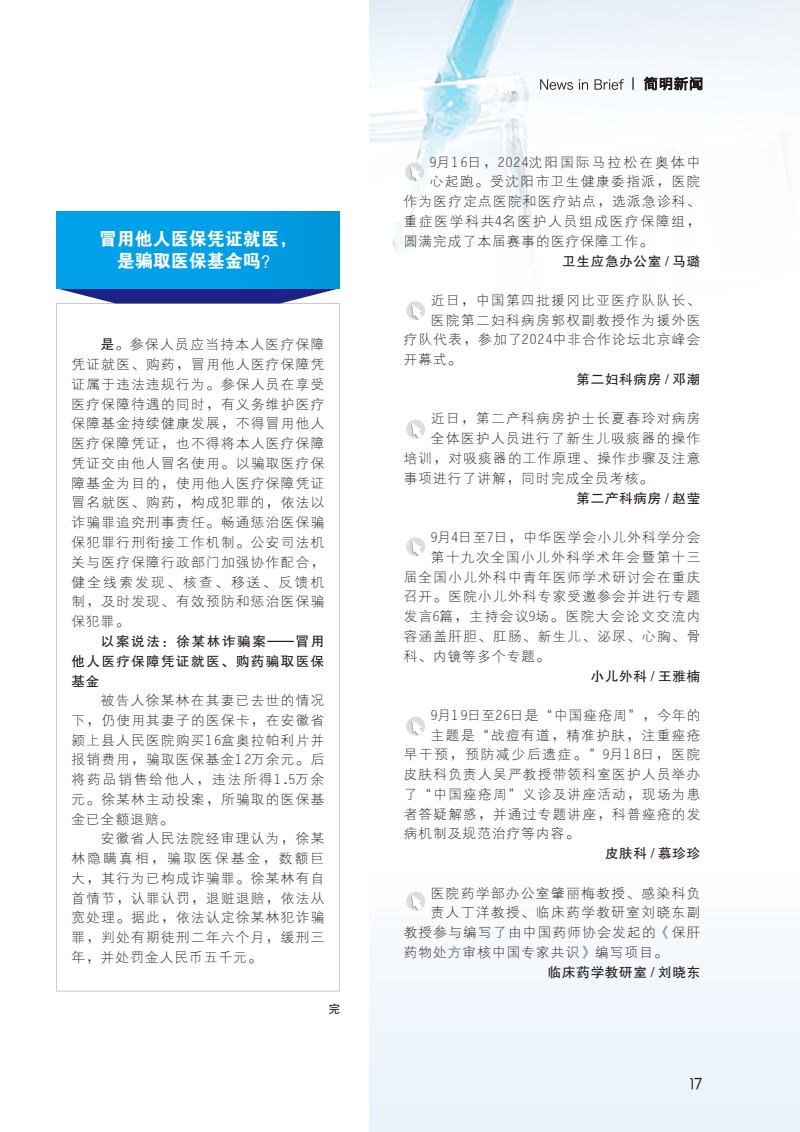
<style>
.page{position:relative;width:800px;height:1132px;background:#fff}
.page>*{position:absolute;margin:0;border:0;box-sizing:border-box;transform-origin:0 0}
.t1{font:18px/22.5px "FZDHTJW GB1 0";color:#fff;text-align:center}
.t2{font:13.5px "FZXDXJW GB1 0";letter-spacing:.105em;color:#231916}
.t3{font:13.5px "FZHTJW GB1 0";letter-spacing:.055em;color:#231916}
.t4{font:13.5px "FZXDXJW GB1 0";letter-spacing:.14em;color:#231916}
.t5{font:13.5px "FZXDXJW GB1 0";letter-spacing:.18em;color:#231916}
.t6{font:13.5px "FZXDXJW GB1 0";letter-spacing:.17em;color:#231916}
.t7{font:13.5px "FZXDXJW GB1 0";letter-spacing:.155em;color:#231916}
.t8{font:13.5px "FZHTJW GB1 0";letter-spacing:.105em;color:#231916}
.t9{font:13.5px "FZHTJW GB1 0";letter-spacing:.12em;color:#231916}
.t10{font:13.5px "Zekton";color:#231916}
.t11{font:12px "FZHTJW GB1 0";color:#231916}
.s1{font-family:"FZHTJW GB1 0"}
</style>
<div class="page">
<svg style="left:369px;top:0;width:430px;height:253px"></svg>
<div style="left:369px;top:811px;width:430px;height:320px;background:#f3f8fc"></div>
<svg style="left:643px;top:76px;width:59px;height:15px"></svg>
<svg style="left:632px;top:77px;width:1px;height:13px"></svg>
<svg style="left:540px;top:79px;width:83px;height:11px"></svg>
<div style="left:405px;top:162px;width:19px;height:19px;background:#dcdddd;border-radius:50%"></div>
<svg style="left:410px;top:165px;width:14px;height:16px"></svg>
<div style="left:406px;top:301px;width:19px;height:19px;background:#dcdddd;border-radius:50%"></div>
<svg style="left:411px;top:304px;width:14px;height:16px"></svg>
<div style="left:406px;top:419px;width:19px;height:19px;background:#dcdddd;border-radius:50%"></div>
<svg style="left:411px;top:422px;width:14px;height:16px"></svg>
<svg style="left:56px;top:303px;width:284px;height:688px"></svg>
<svg style="left:57px;top:288px;width:282px;height:15px"></svg>
<div style="left:57px;top:212px;width:282px;height:76px;background:linear-gradient(to right,#00a4ed,#0098de)"></div>
<div style="left:406px;top:537px;width:19px;height:19px;background:#dcdddd;border-radius:50%"></div>
<svg style="left:411px;top:540px;width:14px;height:16px"></svg>
<div style="left:406px;top:716px;width:19px;height:19px;background:#dcdddd;border-radius:50%"></div>
<svg style="left:411px;top:719px;width:14px;height:16px"></svg>
<div style="left:406px;top:891px;width:19px;height:19px;background:#dcdddd;border-radius:50%"></div>
<svg style="left:411px;top:894px;width:14px;height:16px"></svg>
<p class="t1" style="left:99px;top:227px;width:199px">冒用他人医保凭证就医，是骗取医保基金吗？</p>
<p class="t2" style="left:101px;top:337px;width:225px"><span class="s1">是。</span>参保人员应当持本人医疗保障</p>
<p class="t2" style="left:71px;top:357px;width:254px">凭证就医、购药，冒用他人医疗保障凭</p>
<p class="t2" style="left:71px;top:377px;width:254px">证属于违法违规行为。参保人员在享受</p>
<p class="t2" style="left:71px;top:396px;width:254px">医疗保障待遇的同时，有义务维护医疗</p>
<p class="t2" style="left:71px;top:416px;width:254px">保障基金持续健康发展，不得冒用他人</p>
<p class="t2" style="left:71px;top:436px;width:254px">医疗保障凭证，也不得将本人医疗保障</p>
<p class="t2" style="left:71px;top:456px;width:254px">凭证交由他人冒名使用。以骗取医疗保</p>
<p class="t2" style="left:71px;top:475px;width:254px">障基金为目的，使用他人医疗保障凭证</p>
<p class="t2" style="left:71px;top:495px;width:254px">冒名就医、购药，构成犯罪的，依法以</p>
<p class="t2" style="left:71px;top:515px;width:254px">诈骗罪追究刑事责任。畅通惩治医保骗</p>
<p class="t2" style="left:71px;top:535px;width:254px">保犯罪行刑衔接工作机制。公安司法机</p>
<p class="t2" style="left:71px;top:554px;width:254px">关与医疗保障行政部门加强协作配合，</p>
<p class="t5" style="left:71px;top:574px;width:254px">健全线索发现、核查、移送、反馈机</p>
<p class="t2" style="left:71px;top:594px;width:254px">制，及时发现、有效预防和惩治医保骗</p>
<p class="t2" style="left:71px;top:614px;width:59px">保犯罪。</p>
<p class="t9" style="left:101px;top:633px;width:225px">以案说法：徐某林诈骗案——冒用</p>
<p class="t8" style="left:71px;top:653px;width:254px">他人医疗保障凭证就医、购药骗取医保</p>
<p class="t3" style="left:71px;top:673px;width:29px">基金</p>
<p class="t2" style="left:101px;top:693px;width:225px">被告人徐某林在其妻已去世的情况</p>
<p class="t2" style="left:71px;top:712px;width:254px">下，仍使用其妻子的医保卡，在安徽省</p>
<p class="t2" style="left:71px;top:732px;width:254px">颍上县人民医院购买16盒奥拉帕利片并</p>
<p class="t2" style="left:71px;top:752px;width:254px">报销费用，骗取医保基金12万余元。后</p>
<p class="t7" style="left:71px;top:772px;width:254px">将药品销售给他人，违法所得1.5万余</p>
<p class="t2" style="left:71px;top:791px;width:254px">元。徐某林主动投案，所骗取的医保基</p>
<p class="t2" style="left:71px;top:811px;width:103px">金已全额退赔。</p>
<p class="t2" style="left:101px;top:831px;width:225px">安徽省人民法院经审理认为，徐某</p>
<p class="t5" style="left:71px;top:850px;width:254px">林隐瞒真相，骗取医保基金，数额巨</p>
<p class="t2" style="left:71px;top:870px;width:254px">大，其行为已构成诈骗罪。徐某林有自</p>
<p class="t2" style="left:71px;top:890px;width:254px">首情节，认罪认罚，退赃退赔，依法从</p>
<p class="t2" style="left:71px;top:910px;width:254px">宽处理。据此，依法认定徐某林犯诈骗</p>
<p class="t2" style="left:71px;top:929px;width:254px">罪，判处有期徒刑二年六个月，缓刑三</p>
<p class="t2" style="left:71px;top:949px;width:192px">年，并处罚金人民币五千元。</p>
<p class="t11" style="left:328px;top:1001px;width:13px">完</p>
<p class="t6" style="left:429px;top:154px;width:272px">9月16日，2024沈阳国际马拉松在奥体中</p>
<p class="t2" style="left:429px;top:174px;width:272px">心起跑。受沈阳市卫生健康委指派，医院</p>
<p class="t2" style="left:403px;top:194px;width:298px">作为医疗定点医院和医疗站点，选派急诊科、</p>
<p class="t4" style="left:403px;top:214px;width:298px">重症医学科共4名医护人员组成医疗保障组，</p>
<p class="t2" style="left:403px;top:233px;width:250px">圆满完成了本届赛事的医疗保障工作。</p>
<p class="t3" style="left:562px;top:253px;width:139px">卫生应急办公室 / 马璐</p>
<p class="t2" style="left:431px;top:293px;width:271px">近日，中国第四批援冈比亚医疗队队长、</p>
<p class="t2" style="left:431px;top:312px;width:271px">医院第二妇科病房郭权副教授作为援外医</p>
<p class="t2" style="left:403px;top:332px;width:298px">疗队代表，参加了2024中非合作论坛北京峰会</p>
<p class="t2" style="left:403px;top:352px;width:59px">开幕式。</p>
<p class="t3" style="left:576px;top:372px;width:125px">第二妇科病房 / 邓潮</p>
<p class="t2" style="left:431px;top:411px;width:271px">近日，第二产科病房护士长夏春玲对病房</p>
<p class="t2" style="left:431px;top:431px;width:271px">全体医护人员进行了新生儿吸痰器的操作</p>
<p class="t2" style="left:403px;top:451px;width:298px">培训，对吸痰器的工作原理、操作步骤及注意</p>
<p class="t2" style="left:403px;top:470px;width:250px">事项进行了讲解，同时完成全员考核。</p>
<p class="t3" style="left:576px;top:490px;width:125px">第二产科病房 / 赵莹</p>
<p class="t2" style="left:431px;top:530px;width:271px">9月4日至7日，中华医学会小儿外科学分会</p>
<p class="t2" style="left:431px;top:549px;width:271px">第十九次全国小儿外科学术年会暨第十三</p>
<p class="t2" style="left:403px;top:569px;width:298px">届全国小儿外科中青年医师学术研讨会在重庆</p>
<p class="t2" style="left:403px;top:589px;width:298px">召开。医院小儿外科专家受邀参会并进行专题</p>
<p class="t2" style="left:403px;top:609px;width:298px">发言6篇，主持会议9场。医院大会论文交流内</p>
<p class="t2" style="left:403px;top:628px;width:298px">容涵盖肝胆、肛肠、新生儿、泌尿、心胸、骨</p>
<p class="t2" style="left:403px;top:648px;width:147px">科、内镜等多个专题。</p>
<p class="t3" style="left:590px;top:668px;width:111px">小儿外科 / 王雅楠</p>
<p class="t2" style="left:431px;top:707px;width:271px">9月19日至26日是“中国痤疮周”，今年的</p>
<p class="t2" style="left:431px;top:727px;width:271px">主题是“战痘有道，精准护肤，注重痤疮</p>
<p class="t4" style="left:403px;top:747px;width:298px">早干预，预防减少后遗症。”9月18日，医院</p>
<p class="t2" style="left:403px;top:767px;width:298px">皮肤科负责人吴严教授带领科室医护人员举办</p>
<p class="t2" style="left:403px;top:786px;width:298px">了“中国痤疮周”义诊及讲座活动，现场为患</p>
<p class="t2" style="left:403px;top:806px;width:298px">者答疑解惑，并通过专题讲座，科普痤疮的发</p>
<p class="t2" style="left:403px;top:826px;width:177px">病机制及规范治疗等内容。</p>
<p class="t3" style="left:604px;top:846px;width:97px">皮肤科 / 慕珍珍</p>
<p class="t2" style="left:430px;top:885px;width:271px">医院药学部办公室肇丽梅教授、感染科负</p>
<p class="t2" style="left:430px;top:905px;width:271px">责人丁洋教授、临床药学教研室刘晓东副</p>
<p class="t2" style="left:403px;top:924px;width:298px">教授参与编写了由中国药师协会发起的《保肝</p>
<p class="t2" style="left:403px;top:944px;width:265px">药物处方审核中国专家共识》编写项目。</p>
<p class="t3" style="left:547px;top:964px;width:154px">临床药学教研室 / 刘晓东</p>
<p class="t10" style="left:689px;top:1077px;width:14px">17</p>
</div>
